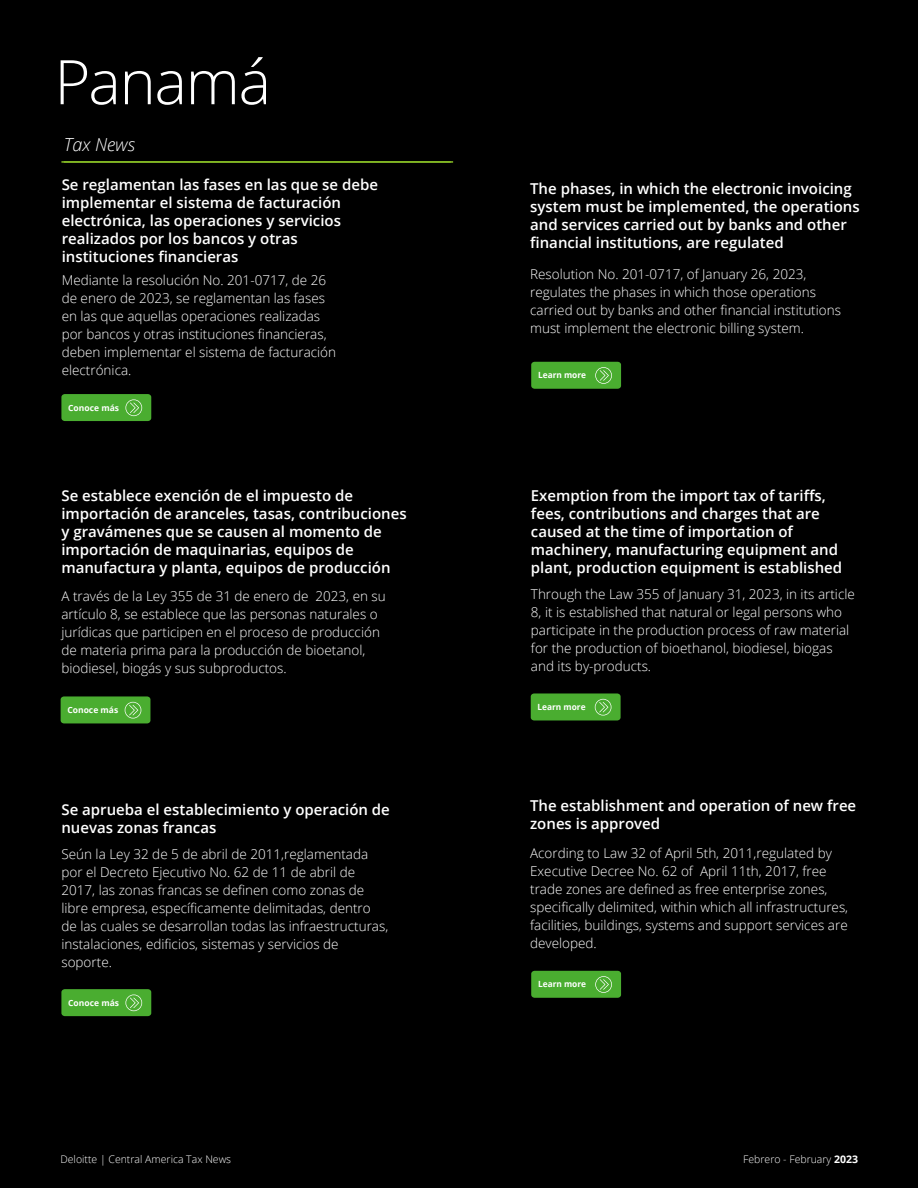
<style>
.page{position:relative;width:918px;height:1188px;background:#000}
.page>*{position:absolute;margin:0;border:0;box-sizing:border-box;transform-origin:0 0}
.t1{font:300 61.5px "Open Sans";letter-spacing:-.025em;color:#fff}
.t2{font:italic 300 18px "Open Sans";color:#fff}
.t3{font:600 15px/18px "Open Sans";color:#fff}
.t4{font:300 13.5px/18px "Open Sans";color:#fff}
.t5{font:300 10.5px "Open Sans";color:#fff}
.t6{font:700 8.55px "Open Sans";color:#fff}
.s1{font-weight:700}
</style>
<div class="page">
<hr style="left:64px;top:161px;width:389px;height:2px;background:#86bc25">
<div style="left:531px;top:362px;width:90px;height:27px;background:#4aad30;border-radius:3px"></div>
<svg style="left:595px;top:367px;width:17px;height:17px"></svg>
<div style="left:61px;top:394px;width:90px;height:27px;background:#4aad30;border-radius:3px"></div>
<svg style="left:125px;top:399px;width:17px;height:17px"></svg>
<hr style="left:61px;top:161px;width:390px;height:2px;background:#86bc25">
<div style="left:531px;top:693px;width:90px;height:27px;background:#4aad30;border-radius:3px"></div>
<svg style="left:595px;top:699px;width:16px;height:17px"></svg>
<div style="left:61px;top:696px;width:89px;height:27px;background:#4aad30;border-radius:3px"></div>
<svg style="left:125px;top:702px;width:16px;height:17px"></svg>
<div style="left:531px;top:971px;width:90px;height:27px;background:#4aad30;border-radius:3px"></div>
<svg style="left:595px;top:976px;width:17px;height:17px"></svg>
<div style="left:61px;top:989px;width:90px;height:27px;background:#4aad30;border-radius:3px"></div>
<svg style="left:125px;top:995px;width:17px;height:16px"></svg>
<h1 class="t1" style="left:54px;top:40px;width:218px">Panamá</h1>
<h2 class="t2" style="left:64px;top:132px;width:73px">Tax News</h2>
<p class="t3" style="left:62px;top:175px;width:318px">Se reglamentan las fases en las que se debe implementar el sistema de facturación electrónica, las operaciones y servicios realizados por los bancos y otras instituciones financieras</p>
<p class="t4" style="left:62px;top:270px;width:276px">Mediante la resolución No. 201-0717, de 26 de enero de 2023, se reglamentan las fases en las que aquellas operaciones realizadas por bancos y otras instituciones financieras, deben implementar el sistema de facturación electrónica.</p>
<p class="t6" style="left:68px;top:402px;width:52px">Conoce más</p>
<p class="t3" style="left:61px;top:486px;width:347px">Se establece exención de el impuesto de importación de aranceles, tasas, contribuciones y gravámenes que se causen al momento de importación de maquinarias, equipos de manufactura y planta, equipos de producción</p>
<p class="t4" style="left:61px;top:587px;width:326px">A través de la Ley 355 de 31 de enero de 2023, en su artículo 8, se establece que las personas naturales o jurídicas que participen en el proceso de producción de materia prima para la producción de bioetanol, biodiesel, biogás y sus subproductos.</p>
<p class="t6" style="left:67px;top:704px;width:52px">Conoce más</p>
<p class="t3" style="left:61px;top:800px;width:330px">Se aprueba el establecimiento y operación de nuevas zonas francas</p>
<p class="t4" style="left:61px;top:845px;width:328px">Seún la Ley 32 de 5 de abril de 2011,reglamentada por el Decreto Ejecutivo No. 62 de 11 de abril de 2017, las zonas francas se definen como zonas de libre empresa, específicamente delimitadas, dentro de las cuales se desarrollan todas las infraestructuras, instalaciones, edificios, sistemas y servicios de soporte.</p>
<p class="t6" style="left:68px;top:997px;width:52px">Conoce más</p>
<p class="t3" style="left:530px;top:179px;width:331px">The phases, in which the electronic invoicing system must be implemented, the operations and services carried out by banks and other financial institutions, are regulated</p>
<p class="t4" style="left:530px;top:265px;width:312px">Resolution No. 201-0717, of January 26, 2023, regulates the phases in which those operations carried out by banks and other financial institutions must implement the electronic billing system.</p>
<p class="t6" style="left:538px;top:369px;width:50px">Learn more</p>
<p class="t3" style="left:531px;top:486px;width:313px">Exemption from the import tax of tariffs, fees, contributions and charges that are caused at the time of importation of machinery, manufacturing equipment and plant, production equipment is established</p>
<p class="t4" style="left:531px;top:585px;width:325px">Through the Law 355 of January 31, 2023, in its article 8, it is established that natural or legal persons who participate in the production process of raw material for the production of bioethanol, biodiesel, biogas and its by-products.</p>
<p class="t6" style="left:538px;top:701px;width:50px">Learn more</p>
<p class="t3" style="left:530px;top:796px;width:328px">The establishment and operation of new free zones is approved</p>
<p class="t4" style="left:530px;top:844px;width:320px">Acording to Law 32 of April 5th, 2011,regulated by Executive Decree No. 62 of April 11th, 2017, free trade zones are defined as free enterprise zones, specifically delimited, within which all infrastructures, facilities, buildings, systems and support services are developed.</p>
<p class="t6" style="left:538px;top:978px;width:50px">Learn more</p>
<p class="t5" style="left:60px;top:1152px;width:172px">Deloitte | Central America Tax News</p>
<p class="t5" style="left:743px;top:1152px;width:116px">Febrero - February <span class="s1">2023</span></p>
</div>
